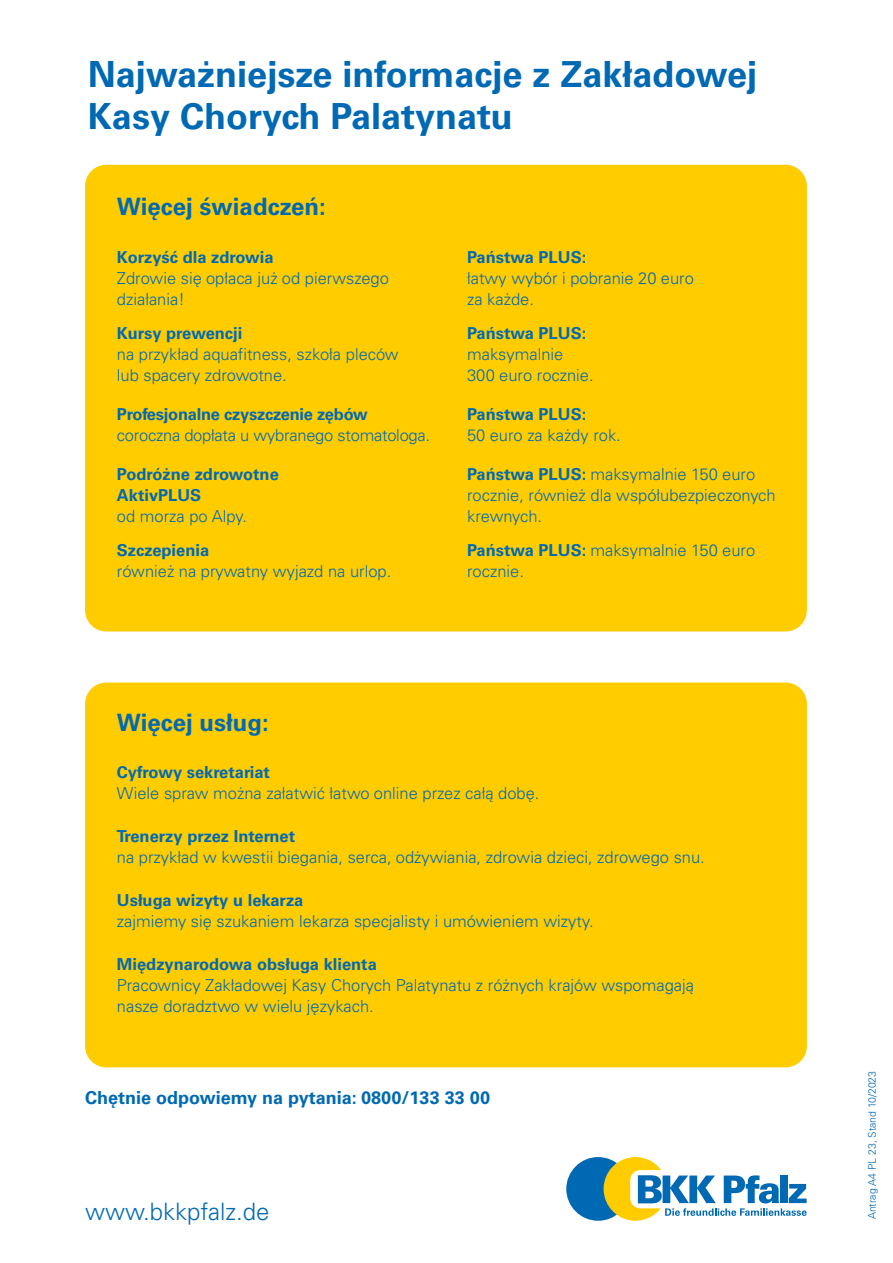
<style>
.page{position:relative;width:893px;height:1263px;background:#fff}
.page>*{position:absolute;margin:0;border:0;box-sizing:border-box;transform-origin:0 0}
.H_H1_Headline_Blau{font:700 36px/42px "Univers LT Pro 65";color:#0069b4}
.H_H2_Headline_Blau{font:700 24px "Univers LT Pro 65";color:#0069b4}
.H_H3_Headline_Blau_L{font:300 24px "Univers LT Pro 45";color:#0069b4}
.P_Fliesstext_Bold_11{font:700 18px "Univers LT Pro 65";color:#0069b4}
.P_Fliesstext_blau{font:300 16.5px/21px "Univers LT Pro 45";color:#0069b4}
.P_Fliesstext_blau-2{font:700 16.5px/21px "Univers LT Pro 65";color:#0069b4}
.t1{font:300 10.5px "Univers LT Pro 45";color:#0069b4}
.s1{font-family:"Univers LT Pro 65";font-weight:700}
</style>
<div class="page">
<div style="left:85px;top:682px;width:722px;height:385px;background:#fc0;border-radius:21px"></div>
<div style="left:85px;top:165px;width:722px;height:466px;background:#fc0;border-radius:21px"></div>
<div style="left:566px;top:1157px;width:64px;height:64px;background:#0069b4;border-radius:50%"></div>
<svg style="left:604px;top:1157px;width:203px;height:64px"></svg>
<h1 class="H_H1_Headline_Blau" style="left:88px;top:52px;width:671px">Najważniejsze informacje z Zakładowej<br>Kasy Chorych Palatynatu</h1>
<h2 class="H_H2_Headline_Blau" style="left:117px;top:190px;width:210px">Więcej świadczeń:</h2>
<p class="P_Fliesstext_blau-2" style="left:117px;top:246px;width:158px">Korzyść dla zdrowia</p>
<p class="P_Fliesstext_blau" style="left:117px;top:267px;width:273px">Zdrowie się opłaca już od pierwszego działania!</p>
<p class="P_Fliesstext_blau-2" style="left:117px;top:322px;width:127px">Kursy prewencji</p>
<p class="P_Fliesstext_blau" style="left:117px;top:344px;width:283px">na przykład aquafitness, szkoła pleców lub spacery zdrowotne.</p>
<p class="P_Fliesstext_blau-2" style="left:117px;top:402px;width:252px">Profesjonalne czyszczenie zębów</p>
<p class="P_Fliesstext_blau" style="left:117px;top:424px;width:315px">coroczna dopłata u wybranego stomatologa.</p>
<p class="P_Fliesstext_blau-2" style="left:117px;top:463px;width:163px">Podróżne zdrowotne<br>AktivPLUS</p>
<p class="P_Fliesstext_blau" style="left:117px;top:506px;width:132px">od morza po Alpy.</p>
<p class="P_Fliesstext_blau" style="left:467px;top:246px;width:228px"><span class="s1">Państwa PLUS:<br></span>łatwy wybór i pobranie 20 euro za każde.</p>
<p class="P_Fliesstext_blau" style="left:467px;top:323px;width:128px"><span class="s1">Państwa PLUS: </span>maksymalnie<br>300 euro rocznie.</p>
<p class="P_Fliesstext_blau" style="left:467px;top:403px;width:155px"><span class="s1">Państwa PLUS:<br></span>50 euro za każdy rok.</p>
<p class="P_Fliesstext_blau" style="left:467px;top:464px;width:310px"><span class="s1">Państwa PLUS:</span> maksymalnie 150 euro rocznie, również dla współubezpieczonych krewnych.</p>
<p class="P_Fliesstext_blau" style="left:117px;top:539px;width:276px"><span class="s1">Szczepienia<br></span>również na prywatny wyjazd na urlop.</p>
<p class="P_Fliesstext_blau" style="left:467px;top:539px;width:290px"><span class="s1">Państwa PLUS:</span> maksymalnie 150 euro rocznie.</p>
<h2 class="H_H2_Headline_Blau" style="left:117px;top:705px;width:154px">Więcej usług:</h2>
<p class="P_Fliesstext_blau" style="left:117px;top:762px;width:424px"><span class="s1">Cyfrowy sekretariat<br></span>Wiele spraw można załatwić łatwo online przez całą dobę.</p>
<p class="P_Fliesstext_blau" style="left:117px;top:825px;width:589px"><span class="s1">Trenerzy przez Internet<br></span>na przykład w kwestii biegania, serca, odżywiania, zdrowia dzieci, zdrowego snu.</p>
<p class="P_Fliesstext_blau" style="left:117px;top:889px;width:478px"><span class="s1">Usługa wizyty u lekarza<br></span>zajmiemy się szukaniem lekarza specjalisty i umówieniem wizyty.</p>
<p class="P_Fliesstext_blau" style="left:117px;top:953px;width:579px"><span class="s1">Międzynarodowa obsługa klienta<br></span>Pracownicy Zakładowej Kasy Chorych Palatynatu z różnych krajów wspomagają nasze doradztwo w wielu językach.</p>
<p class="P_Fliesstext_Bold_11" style="left:85px;top:1084px;width:406px">Chętnie odpowiemy na pytania: 0800/133 33 00</p>
<p class="H_H3_Headline_Blau_L" style="left:85px;top:1196px;width:186px">www.bkkpfalz.de</p>
<p class="t1" style="left:865px;top:1219px;width:150px;rotate:-90deg">Antrag A4 PL 23, Stand 10/2023</p>
</div>
